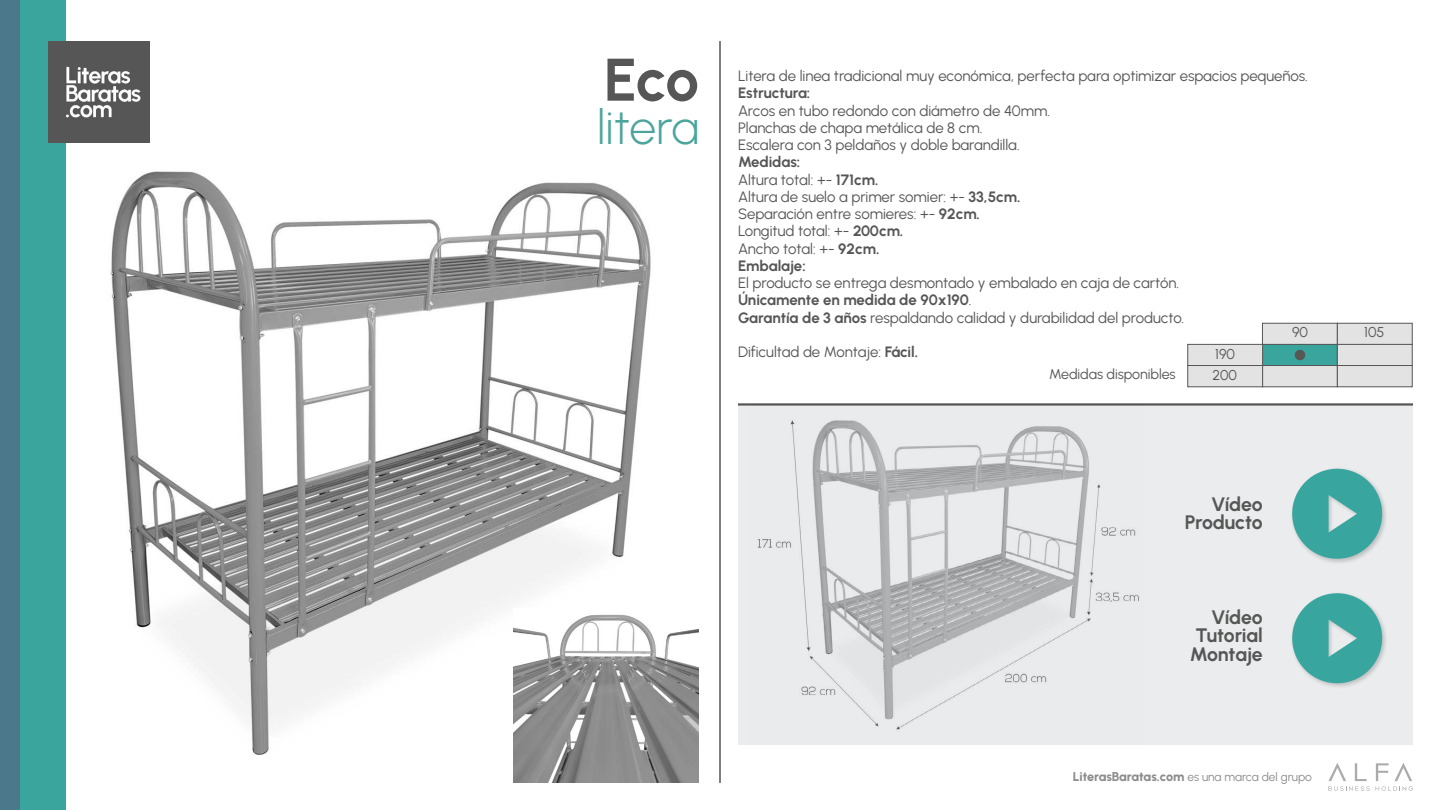
<style>
.page{position:relative;width:1440px;height:810px;background:#fff}
.page>*{position:absolute;margin:0;border:0;box-sizing:border-box;transform-origin:0 0}
.t1{font:700 60px "Urbanist";color:#565656}
.t2{font:300 48px "Urbanist";color:#4ca59d}
.t3{font:700 19.5px/18.8px "Urbanist";letter-spacing:-.01em;color:#565656;text-align:right}
.t4{font:15px/17.2px "Urbanist";letter-spacing:-.005em;color:#565656}
.t5{font:700 15px "Urbanist";color:#565656}
.t6{font:14.25px "Urbanist";letter-spacing:-.005em;color:#565656}
.t7{font:800 12.75px "Urbanist";letter-spacing:-.01em;color:#8c8c8b}
.s1{font-weight:700}
.s2{font-weight:400;font-size:12px}
</style>
<div class="page">
<div style="left:738px;top:405px;width:675px;height:339px;background:#eaecee"></div>
<img style="left:757px;top:420px;width:382px;height:310px">
<img style="left:66px;top:142px;width:585px;height:613px">
<div style="left:0;top:1px;width:20px;height:809px;background:#4b788b"></div>
<div style="left:20px;top:1px;width:46px;height:809px;background:#39a59d"></div>
<img style="left:48px;top:41px;width:101px;height:101px">
<hr style="left:719px;top:41px;width:2px;height:742px;background:#565656">
<hr style="left:738px;top:403px;width:675px;height:3px;background:#565656">
<div style="left:1262px;top:323px;width:76px;height:22px;background:#e3e3e3;border:1px solid #575756"></div>
<div style="left:1337px;top:323px;width:75px;height:22px;background:#e3e3e3;border:1px solid #575756"></div>
<div style="left:1262px;top:344px;width:76px;height:22px;background:#39a59d;border:1px solid #575756"></div>
<div style="left:1337px;top:344px;width:75px;height:22px;background:#e3e3e3;border:1px solid #575756"></div>
<div style="left:1262px;top:365px;width:76px;height:22px;background:#e3e3e3;border:1px solid #575756"></div>
<div style="left:1337px;top:365px;width:75px;height:22px;background:#e3e3e3;border:1px solid #575756"></div>
<div style="left:1188px;top:344px;width:75px;height:22px;background:#e3e3e3;border:1px solid #575756"></div>
<div style="left:1188px;top:365px;width:75px;height:22px;background:#e3e3e3;border:1px solid #575756"></div>
<svg style="left:1328px;top:763px;width:42px;height:28px"></svg>
<svg style="left:1376px;top:763px;width:37px;height:28px"></svg>
<img style="left:513px;top:609px;width:186px;height:174px">
<div style="left:1290px;top:467px;width:99px;height:98px;background:#000;opacity:.2"></div>
<svg style="left:1292px;top:469px;width:90px;height:90px"></svg>
<div style="left:1290px;top:591px;width:99px;height:99px;background:#000;opacity:.2"></div>
<svg style="left:1292px;top:593px;width:90px;height:90px"></svg>
<div style="left:1295px;top:350px;width:10px;height:10px;background:#575756;border-radius:50%"></div>
<h1 class="t1" style="left:604px;top:38px;width:97px">Eco</h1>
<h2 class="t2" style="left:597px;top:96px;width:103px">litera</h2>
<p class="t4" style="left:738px;top:67px;width:571px">Litera de linea tradicional muy económica, perfecta para optimizar espacios pequeños.</p>
<p class="t5" style="left:738px;top:83px;width:74px">Estructura:</p>
<p class="t4" style="left:738px;top:101px;width:314px">Arcos en tubo redondo con diámetro de 40mm.<br>Planchas de chapa metálica de 8 cm.<br>Escalera con 3 peldaños y doble barandilla.</p>
<p class="t4" style="left:738px;top:153px;width:284px"><span class="s1">Medidas:<br></span>Altura total: +- <span class="s1">171cm.<br></span>Altura de suelo a primer somier: +- <span class="s1">33,5cm.<br></span>Separación entre somieres: +- <span class="s1">92cm.<br></span>Longitud total: +- <span class="s1">200cm.<br></span>Ancho total: +- <span class="s1">92cm.<br>Embalaje:</span></p>
<p class="t4" style="left:738px;top:274px;width:448px">El producto se entrega desmontado y embalado en caja de cartón.<br><span class="s1">Únicamente en medida de 90x190</span>.<br><span class="s1">Garantía de 3 años</span> respaldando calidad y durabilidad del producto.</p>
<p class="t4" style="left:738px;top:343px;width:182px">Dificultad de Montaje: <span class="s1">Fácil.</span></p>
<p class="t6" style="left:1292px;top:323px;width:17px">90</p>
<p class="t6" style="left:1364px;top:323px;width:22px">105</p>
<p class="t6" style="left:1215px;top:344px;width:21px">190</p>
<p class="t6" style="left:1049px;top:365px;width:128px">Medidas disponibles</p>
<p class="t6" style="left:1213px;top:366px;width:26px">200</p>
<h3 class="t3" style="left:1185px;top:494px;width:79px">Vídeo<br>Producto</h3>
<h3 class="t3" style="left:1190px;top:607px;width:74px;text-align:justify;text-indent:21px">Vídeo Tutorial Montaje</h3>
<p class="t7" style="left:1073px;top:768px;width:241px">LiterasBaratas.com <span class="s2">es una marca del grupo</span></p>
</div>
